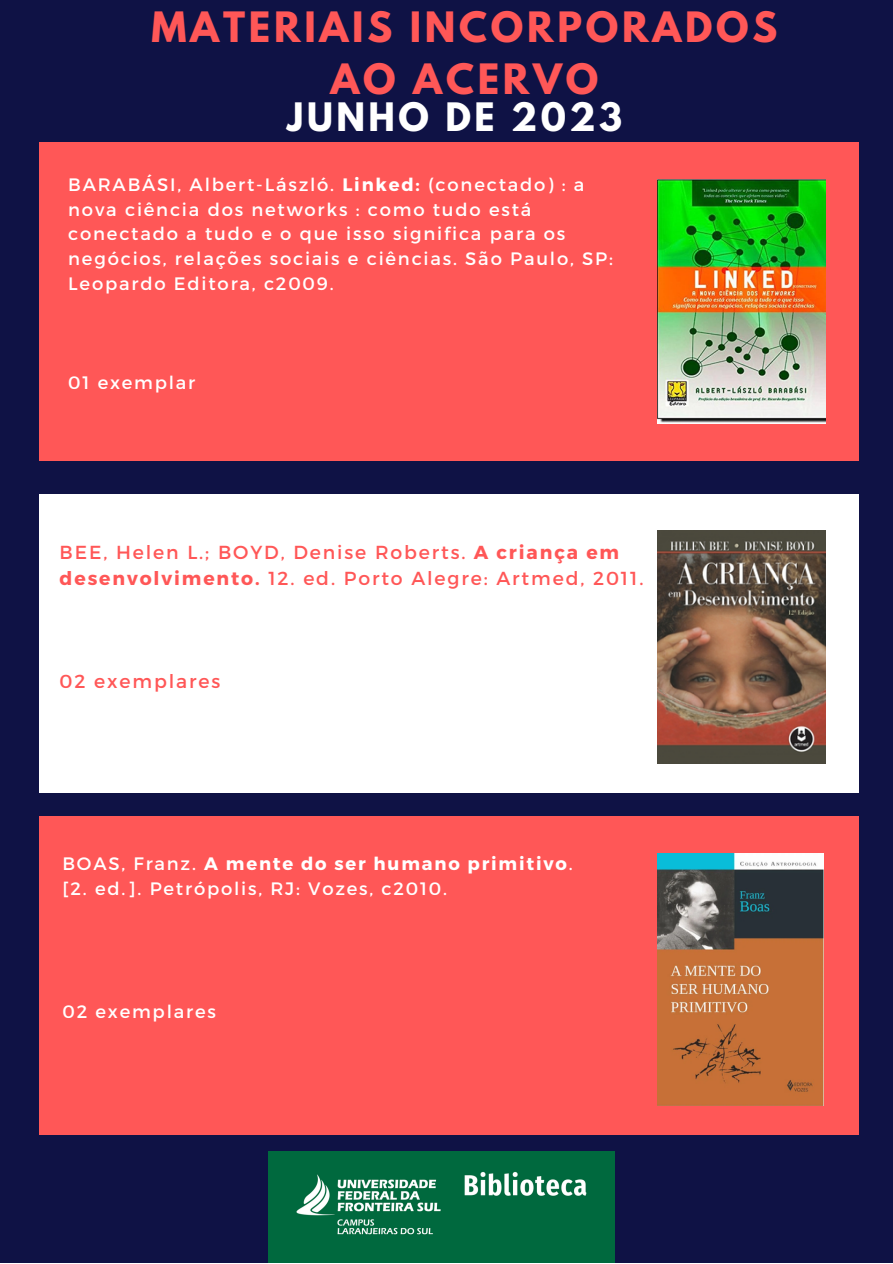
<style>
.page{position:relative;width:893px;height:1264px;background:#fff}
.page>*{position:absolute;margin:0;border:0;box-sizing:border-box;transform-origin:0 0}
.t1{font:700 37.05px "League Spartan";letter-spacing:.1em;color:#ff5757}
.t2{font:700 34.65px "League Spartan";letter-spacing:.1em;color:#fff}
.t3{font:18.9px/25.8px "Montserrat";letter-spacing:.1em;color:#ff5757}
.t4{font:18px/24.8px "Montserrat";letter-spacing:.1em;color:#fff}
.t5{font:700 18px "Montserrat";letter-spacing:.1em;color:#fff}
.s1{font-weight:700}
.s2{font-weight:400}
</style>
<div class="page">
<div style="left:0;top:0;width:892px;height:1262px;background:#0f1245"></div>
<div style="left:39px;top:143px;width:819px;height:318px;background:#ff5757"></div>
<div style="left:39px;top:494px;width:819px;height:298px;background:#fff"></div>
<img style="left:268px;top:1151px;width:346px;height:111px">
<div style="left:39px;top:816px;width:819px;height:318px;background:#ff5757"></div>
<img style="left:657px;top:180px;width:168px;height:244px">
<img style="left:657px;top:530px;width:168px;height:233px">
<img style="left:657px;top:853px;width:165px;height:252px">
<p class="t1" style="left:151px;top:9px;width:627px">MATERIAIS INCORPORADOS</p>
<p class="t1" style="left:330px;top:60px;width:269px">AO ACERVO</p>
<p class="t2" style="left:287px;top:100px;width:336px">JUNHO DE 2023</p>
<p class="t4" style="left:68px;top:171px;width:546px">BARABÁSI, Albert-László. <span class="s1">Linked:</span> (conectado) : a nova ciência dos networks : como tudo está conectado a tudo e o que isso significa para os negócios, relações sociais e ciências. São Paulo, SP:<br>Leopardo Editora, c2009.</p>
<p class="t4" style="left:68px;top:369px;width:129px">01 exemplar</p>
<p class="t3" style="left:60px;top:538px;width:585px">BEE, Helen L.; BOYD, Denise Roberts. <span class="s1">A criança em desenvolvimento.</span> 12. ed. Porto Alegre: Artmed, 2011.</p>
<p class="t3" style="left:60px;top:667px;width:162px">02 exemplares</p>
<p class="t5" style="left:62px;top:851px;width:511px"><span class="s2">BOAS, Franz.</span> A mente do ser humano primitivo<span class="s2">.</span></p>
<p class="t4" style="left:62px;top:875px;width:386px">[2. ed.]. Petrópolis, RJ: Vozes, c2010.</p>
<p class="t4" style="left:62px;top:998px;width:155px">02 exemplares</p>
</div>
